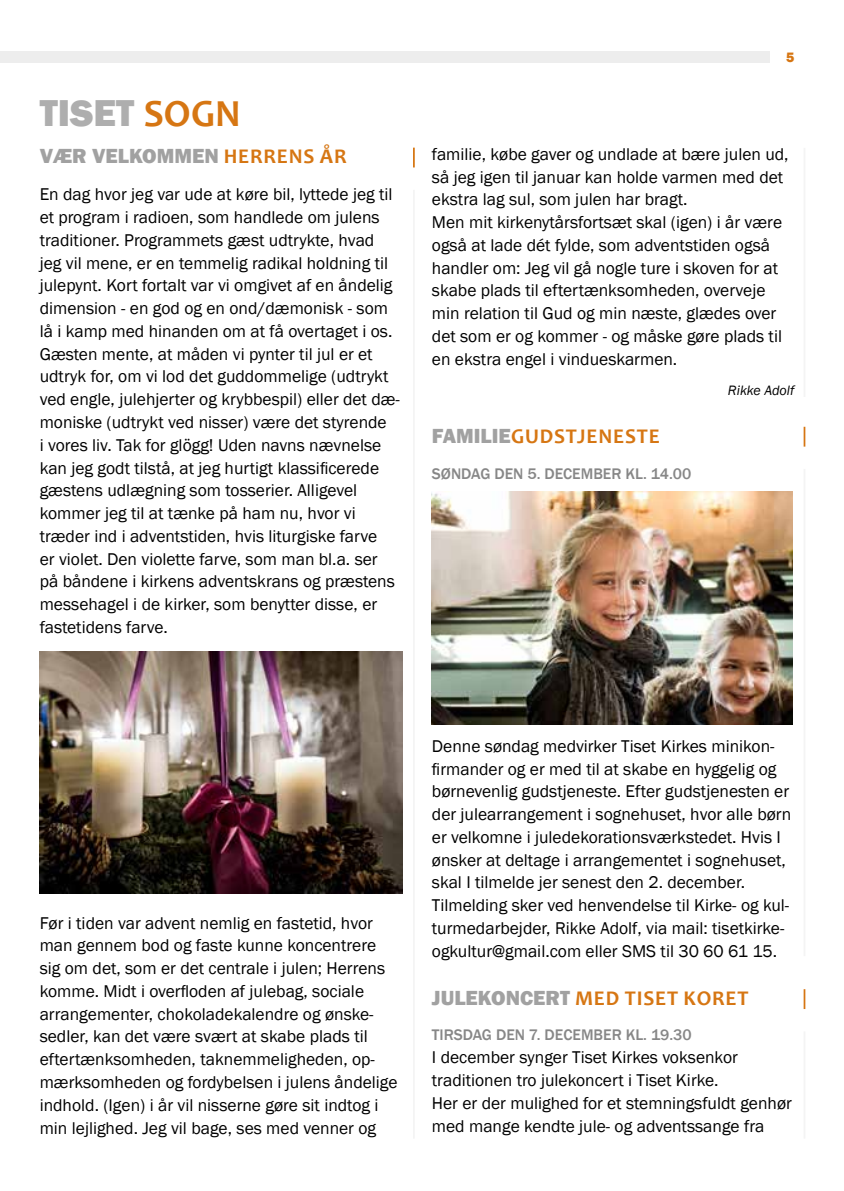
<style>
.page{position:relative;width:844px;height:1191px;background:#fff}
.page>*{position:absolute;margin:0;border:0;box-sizing:border-box;transform-origin:0 0}
.t1{font:800 38.5px "Franklin Gothic";color:#aeaeae}
.t2{font:700 21px "Candara";letter-spacing:.04em;color:#d67613}
.t3{font:800 21px "Franklin Gothic";color:#a1a1a1}
.t4{font:17.5px/22.8px "Franklin Gothic";color:#000}
.t5{font:500 15.75px "Franklin Gothic";color:#878787}
.t6{font:italic 14px "Franklin Gothic";color:#000}
.t7{font:800 14px "Franklin Gothic";color:#d67613}
.s1{font-family:"Candara";font-weight:700;color:#d67613}
.s2{font-family:"Franklin Gothic";font-weight:800;color:#a1a1a1}
</style>
<div class="page">
<div style="left:0;top:51px;width:769px;height:11px;background:#ededed"></div>
<hr style="left:413px;top:190px;width:1px;height:948px;background:#f4f4f4">
<svg style="left:413px;top:148px;width:1px;height:19px"></svg>
<hr style="left:803px;top:469px;width:2px;height:487px;background:#f4f4f4">
<hr style="left:803px;top:1031px;width:2px;height:107px;background:#f4f4f4">
<hr style="left:803px;top:148px;width:2px;height:249px;background:#f4f4f4">
<svg style="left:803px;top:427px;width:2px;height:19px"></svg>
<hr style="left:803px;top:989px;width:2px;height:20px;background:#d67613">
<img style="left:40px;top:652px;width:362px;height:241px">
<img style="left:432px;top:491px;width:360px;height:234px">
<h1 class="t1" style="left:40px;top:88px;width:202px">TISET <span class="s1">SOGN</span></h1>
<p class="t3" style="left:40px;top:142px;width:308px">VÆR VELKOMMEN <span class="s1">HERRENS ÅR</span></p>
<p class="t4" style="left:40px;top:184px;width:361px">En dag hvor jeg var ude at køre bil, lyttede jeg til et program i radioen, som handlede om julens traditioner. Programmets gæst udtrykte, hvad jeg vil mene, er en temmelig radikal holdning til julepynt. Kort fortalt var vi omgivet af en åndelig dimension - en god og en ond/dæmonisk - som lå i kamp med hinanden om at få overtaget i os.<br>Gæsten mente, at måden vi pynter til jul er et udtryk for, om vi lod det guddommelige (udtrykt ved engle, julehjerter og krybbespil) eller det dæ&shy;moniske (udtrykt ved nisser) være det styrende<br>i vores liv. Tak for glögg! Uden navns nævnelse kan jeg godt tilstå, at jeg hurtigt klassificerede gæstens udlægning som tosserier. Alligevel kommer jeg til at tænke på ham nu, hvor vi træder ind i adventstiden, hvis liturgiske farve<br>er violet. Den violette farve, som man bl.a. ser på båndene i kirkens adventskrans og præstens messehagel i de kirker, som benytter disse, er fastetidens farve.</p>
<p class="t7" style="left:785px;top:49px;width:10px">5</p>
<p class="t4" style="left:432px;top:143px;width:358px">familie, købe gaver og undlade at bære julen ud, så jeg igen til januar kan holde varmen med det ekstra lag sul, som julen har bragt.<br>Men mit kirkenytårsfortsæt skal (igen) i år være også at lade dét fylde, som adventstiden også handler om: Jeg vil gå nogle ture i skoven for at skabe plads til eftertænksomheden, overveje min relation til Gud og min næste, glædes over det som er og kommer - og måske gøre plads til en ekstra engel i vindueskarmen.</p>
<p class="t6" style="left:727px;top:381px;width:68px">Rikke Adolf</p>
<p class="t2" style="left:432px;top:423px;width:229px"><span class="s2">FAMILIE</span>GUDSTJENESTE</p>
<p class="t5" style="left:432px;top:464px;width:261px">SØNDAG DEN 5. DECEMBER KL. 14.00</p>
<p class="t4" style="left:40px;top:912px;width:359px">Før i tiden var advent nemlig en fastetid, hvor man gennem bod og faste kunne koncentrere sig om det, som er det centrale i julen; Herrens komme. Midt i overfloden af julebag, sociale arrangementer, chokoladekalendre og ønske&shy;sedler, kan det være svært at skabe plads til eftertænksomheden, taknemmeligheden, op&shy;mærksomheden og fordybelsen i julens åndelige indhold. (Igen) i år vil nisserne gøre sit indtog i min lejlighed. Jeg vil bage, ses med venner og</p>
<p class="t4" style="left:432px;top:735px;width:361px">Denne søndag medvirker Tiset Kirkes minikon&shy;firmander og er med til at skabe en hyggelig og børnevenlig gudstjeneste. Efter gudstjenesten er der julearrangement i sognehuset, hvor alle børn er velkomne i juledekorationsværkstedet. Hvis I ønsker at deltage i arrangementet i sognehuset, skal I tilmelde jer senest den 2. december.<br>Tilmelding sker ved henvendelse til Kirke- og kul&shy;turmedarbejder, Rikke Adolf, via mail: tisetkirke&shy;ogkultur@gmail.com eller SMS til 30 60 61 15.</p>
<p class="t2" style="left:432px;top:984px;width:318px"><span class="s2">JULEKONCERT</span> MED TISET KORET</p>
<p class="t5" style="left:432px;top:1025px;width:261px">TIRSDAG DEN 7. DECEMBER KL. 19.30</p>
<p class="t4" style="left:432px;top:1046px;width:361px">I december synger Tiset Kirkes voksenkor traditionen tro julekoncert i Tiset Kirke.<br>Her er der mulighed for et stemningsfuldt genhør med mange kendte jule- og adventssange fra</p>
</div>
